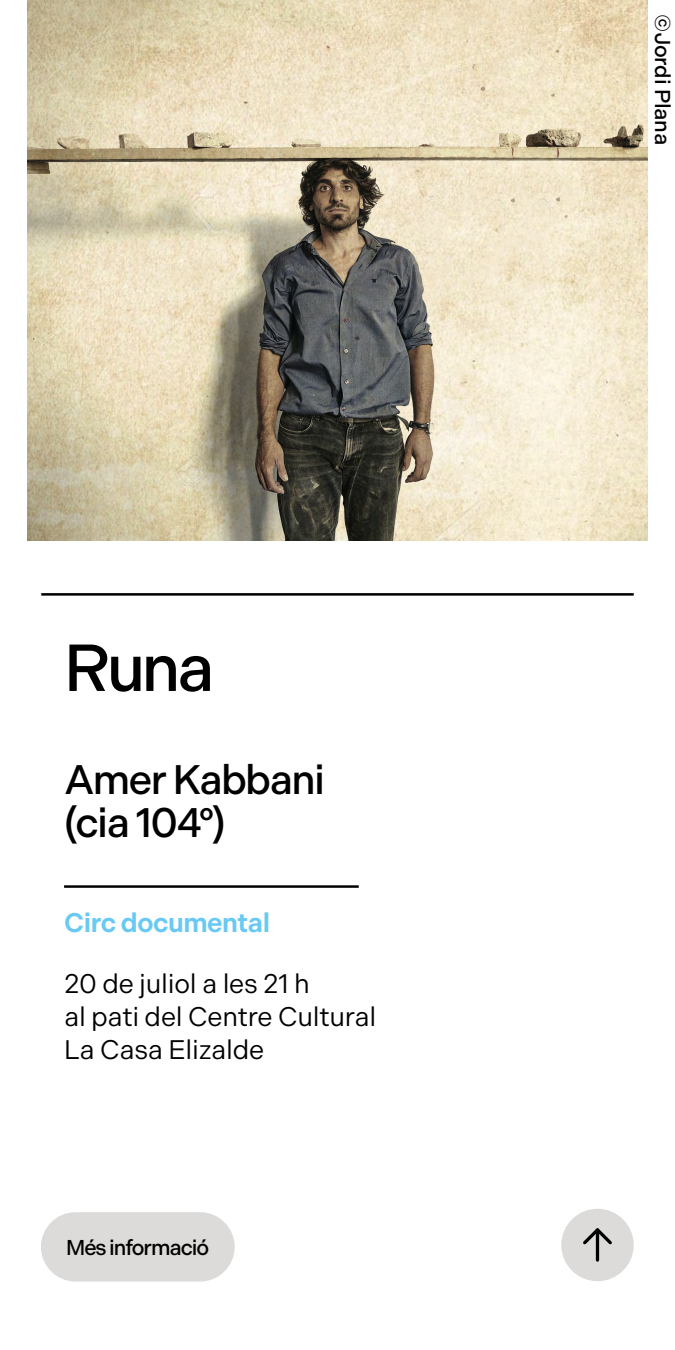
<style>
.page{position:relative;width:675px;height:1350px;background:#fff}
.page>*{position:absolute;margin:0;border:0;box-sizing:border-box;transform-origin:0 0}
._1_Titol{font:500 66.25px "Indivisible";color:#000}
._2_Subtitol{font:500 41.25px/43.1px "Indivisible";letter-spacing:-.04em;color:#000}
._3_Dades{font:26.88px/33.1px "Indivisible";letter-spacing:-.01em;color:#000}
._7_Categoria{font:600 26.88px "Indivisible";letter-spacing:-.02em;color:#69c9f5}
._6_Firma{font:500 21.5px "Indivisible";letter-spacing:-.05em;color:#000}
._6_Firma-2{font:500 21.5px "Indivisible";letter-spacing:-.01em;color:#000}
</style>
<div class="page">
<hr style="left:64px;top:885px;width:295px;height:3px;background:#000">
<hr style="left:41px;top:593px;width:593px;height:3px;background:#000">
<div style="left:561px;top:1209px;width:73px;height:72px;background:#dcdbd9;border-radius:50%"></div>
<svg style="left:583px;top:1228px;width:29px;height:19px"></svg>
<hr style="left:596px;top:1230px;width:3px;height:30px;background:#000">
<img style="left:28px;top:0;width:620px;height:541px">
<div style="left:42px;top:1214px;width:191px;height:66px;background:#dcdbd9;border-radius:33px"></div>
<div style="left:41px;top:1212px;width:194px;height:70px;border:3px solid #dcdbd9;border-radius:33px"></div>
<h1 class="_1_Titol" style="left:64px;top:630px;width:152px">Runa</h1>
<h2 class="_2_Subtitol" style="left:64px;top:758px;width:263px">Amer Kabbani (cia 104º)</h2>
<h3 class="_7_Categoria" style="left:64px;top:907px;width:208px">Circ documental</h3>
<h4 class="_3_Dades" style="left:64px;top:967px;width:247px">20 de juliol a les 21 h</h4>
<h4 class="_3_Dades" style="left:64px;top:1000px;width:314px">al pati del Centre Cultural<br>La Casa Elizalde</h4>
<p class="_6_Firma" style="left:66px;top:1235px;width:144px">Més informació</p>
<h6 class="_6_Firma-2" style="left:675px;top:14px;width:133px;rotate:90deg">©Jordi Plana</h6>
</div>
